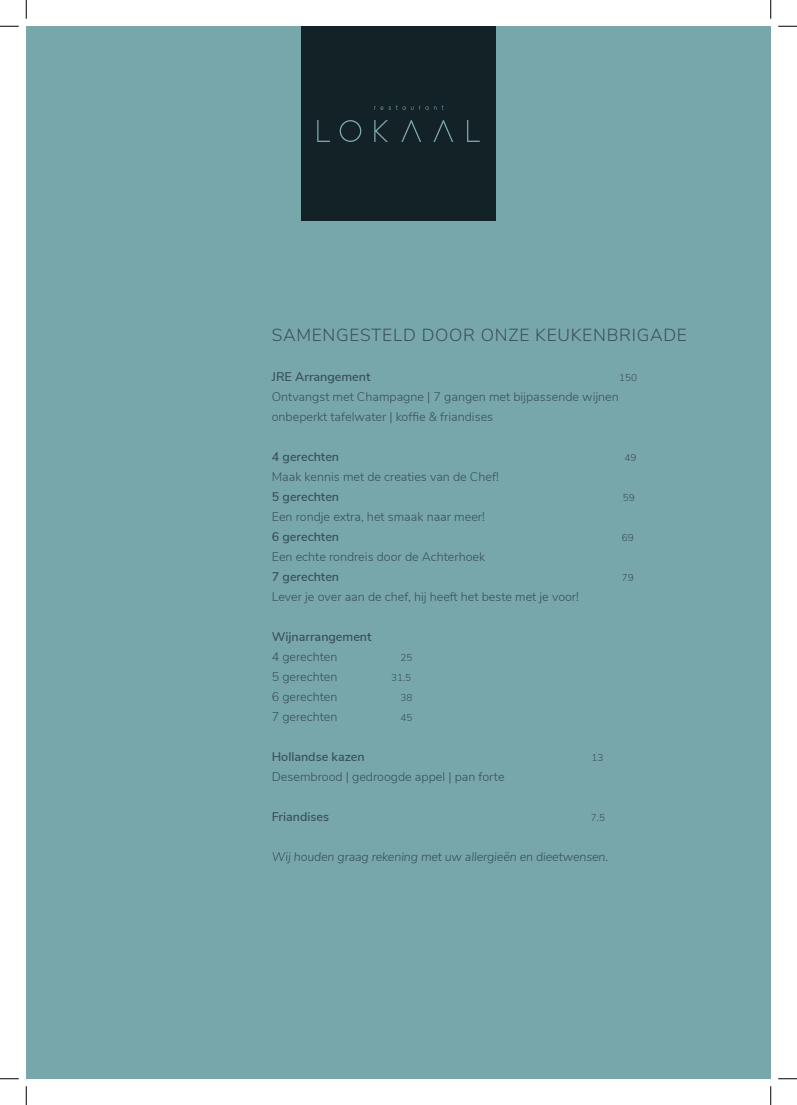
<style>
.page{position:relative;width:797px;height:1105px;background:#fff}
.page>*{position:absolute;margin:0;border:0;box-sizing:border-box;transform-origin:0 0}
.t1{font:300 17.5px "Nunito Sans";letter-spacing:.04em;color:#39505d}
.H2_druk{font:300 12.5px "Nunito Sans";color:#39505d}
.H2_druk-2{font:600 12.5px "Nunito Sans";color:#39505d}
.paragraaf{font:italic 300 12.5px "Nunito Sans";letter-spacing:-.01em;color:#39505d}
.H2_druk-3{font:300 10px "Nunito Sans";color:#39505d}
</style>
<div class="page">
<div style="left:26px;top:26px;width:744px;height:1053px;background:#78a7ab"></div>
<div style="left:301px;top:26px;width:195px;height:195px;background:#122226"></div>
<svg style="left:374px;top:105px;width:31px;height:5px"></svg>
<svg style="left:419px;top:106px;width:9px;height:4px"></svg>
<svg style="left:434px;top:105px;width:9px;height:5px"></svg>
<svg style="left:317px;top:120px;width:13px;height:22px"></svg>
<svg style="left:374px;top:120px;width:14px;height:22px"></svg>
<svg style="left:401px;top:120px;width:20px;height:22px"></svg>
<svg style="left:433px;top:120px;width:20px;height:22px"></svg>
<svg style="left:467px;top:120px;width:13px;height:22px"></svg>
<svg style="left:340px;top:120px;width:21px;height:22px"></svg>
<svg style="left:0;top:25px;width:19px;height:2px"></svg>
<svg style="left:778px;top:25px;width:19px;height:2px"></svg>
<svg style="left:0;top:1078px;width:19px;height:1px"></svg>
<svg style="left:778px;top:1078px;width:19px;height:1px"></svg>
<svg style="left:25px;top:0;width:2px;height:19px"></svg>
<svg style="left:25px;top:1086px;width:2px;height:19px"></svg>
<svg style="left:770px;top:0;width:1px;height:19px"></svg>
<svg style="left:770px;top:1086px;width:1px;height:19px"></svg>
<h1 class="t1" style="left:272px;top:322px;width:417px">SAMENGESTELD DOOR ONZE KEUKENBRIGADE</h1>
<p class="H2_druk-2" style="left:272px;top:368px;width:100px">JRE Arrangement</p>
<p class="H2_druk-3" style="left:619px;top:371px;width:19px">150</p>
<p class="H2_druk" style="left:272px;top:388px;width:348px">Ontvangst met Champagne | 7 gangen met bijpassende wijnen</p>
<p class="H2_druk" style="left:272px;top:408px;width:223px">onbeperkt tafelwater | koffie &amp; friandises</p>
<p class="H2_druk-2" style="left:272px;top:448px;width:69px">4 gerechten</p>
<p class="H2_druk-3" style="left:624px;top:451px;width:13px">49</p>
<p class="H2_druk" style="left:272px;top:468px;width:228px">Maak kennis met de creaties van de Chef!</p>
<p class="H2_druk-2" style="left:272px;top:488px;width:69px">5 gerechten</p>
<p class="H2_druk-3" style="left:623px;top:491px;width:13px">59</p>
<p class="H2_druk" style="left:272px;top:508px;width:215px">Een rondje extra, het smaak naar meer!</p>
<p class="H2_druk-2" style="left:272px;top:528px;width:69px">6 gerechten</p>
<p class="H2_druk-3" style="left:621px;top:531px;width:13px">69</p>
<p class="H2_druk" style="left:272px;top:548px;width:215px">Een echte rondreis door de Achterhoek</p>
<p class="H2_druk-2" style="left:272px;top:568px;width:69px">7 gerechten</p>
<p class="H2_druk-3" style="left:621px;top:571px;width:13px">79</p>
<p class="H2_druk" style="left:272px;top:588px;width:309px">Lever je over aan de chef, hij heeft het beste met je voor!</p>
<p class="H2_druk-2" style="left:272px;top:628px;width:101px">Wijnarrangement</p>
<p class="H2_druk" style="left:272px;top:648px;width:67px">4 gerechten</p>
<p class="H2_druk-3" style="left:400px;top:651px;width:13px">25</p>
<p class="H2_druk" style="left:272px;top:668px;width:67px">5 gerechten</p>
<p class="H2_druk-3" style="left:391px;top:671px;width:22px">31.5</p>
<p class="H2_druk" style="left:272px;top:688px;width:67px">6 gerechten</p>
<p class="H2_druk-3" style="left:400px;top:691px;width:13px">38</p>
<p class="H2_druk" style="left:272px;top:708px;width:67px">7 gerechten</p>
<p class="H2_druk-3" style="left:400px;top:711px;width:13px">45</p>
<p class="H2_druk-2" style="left:272px;top:748px;width:94px">Hollandse kazen</p>
<p class="H2_druk-3" style="left:591px;top:751px;width:13px">13</p>
<p class="H2_druk" style="left:272px;top:768px;width:234px">Desembrood | gedroogde appel | pan forte</p>
<p class="H2_druk-2" style="left:272px;top:808px;width:59px">Friandises</p>
<p class="H2_druk-3" style="left:591px;top:811px;width:16px">7.5</p>
<p class="paragraaf" style="left:272px;top:848px;width:338px">Wij houden graag rekening met uw allergieën en dieetwensen.</p>
</div>
